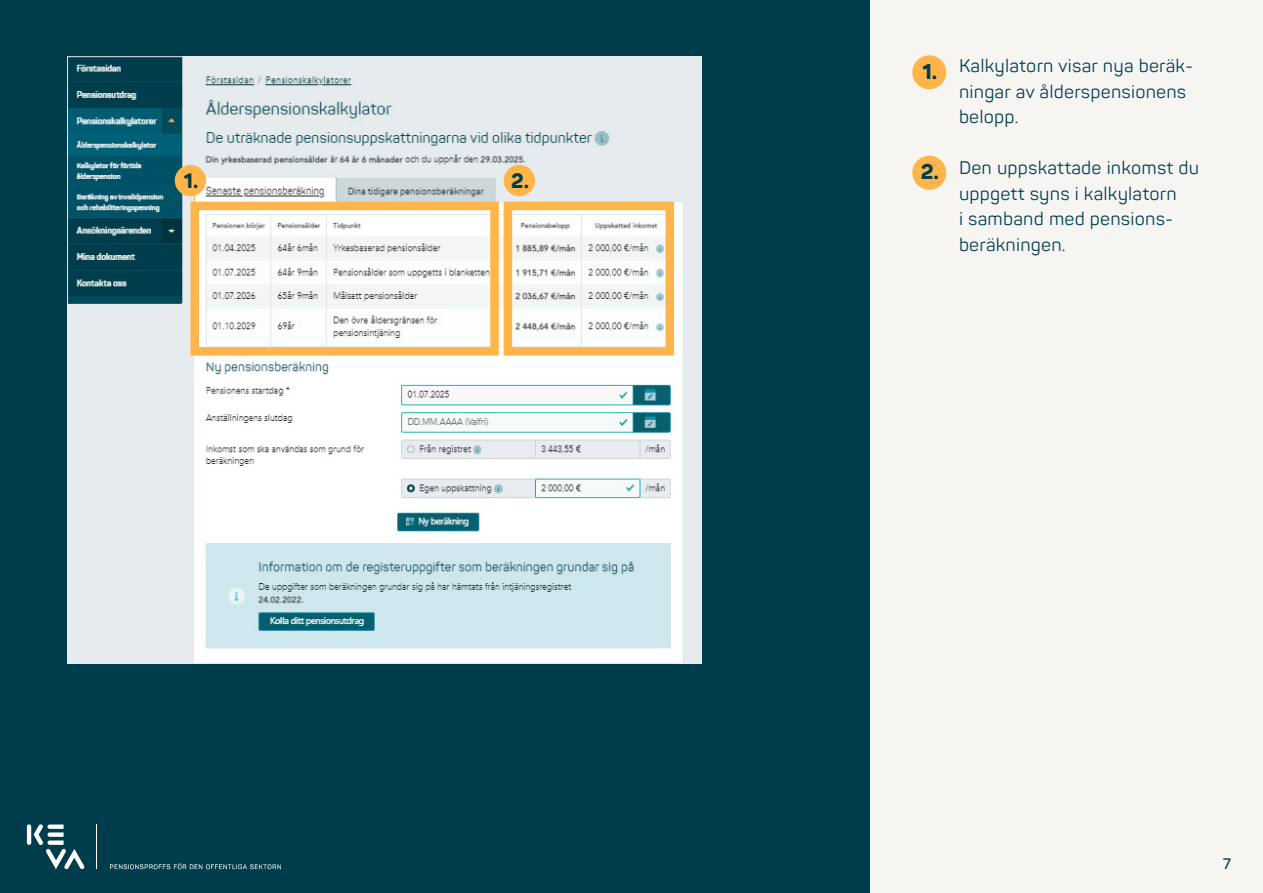
<style>
.page{position:relative;width:1263px;height:893px;background:#fff}
.page>*{position:absolute;margin:0;border:0;box-sizing:border-box;transform-origin:0 0}
.numero1{font:800 21px "Panton";color:#003d4c}
.numero2{font:800 20.55px "Panton";color:#003d4c}
.Leipis_sisennetty{font:18px/25.5px "Panton";letter-spacing:.01em;color:#003d4c}
.t1{font:600 15px "Panton";color:#003d4c}
</style>
<div class="page">
<div style="left:848px;top:0;width:415px;height:893px;background:#f6f5f2"></div>
<div style="left:0;top:0;width:869px;height:893px;background:#003d4c"></div>
<img style="left:69px;top:58px;width:631px;height:604px">
<div style="left:912px;top:55px;width:34px;height:34px;background:#ffb549;border-radius:50%"></div>
<div style="left:912px;top:156px;width:34px;height:34px;background:#ffb549;border-radius:50%"></div>
<div style="left:191px;top:202px;width:308px;height:154px;border:9px solid #ffb549"></div>
<div style="left:504px;top:202px;width:170px;height:154px;border:9px solid #ffb549"></div>
<div style="left:175px;top:165px;width:31px;height:31px;background:#ffb549;border-radius:50%"></div>
<div style="left:504px;top:165px;width:31px;height:31px;background:#ffb549;border-radius:50%"></div>
<svg style="left:27px;top:824px;width:58px;height:45px"></svg>
<svg style="left:110px;top:863px;width:171px;height:6px"></svg>
<hr style="left:97px;top:824px;width:1px;height:45px;background:#fff">
<p class="numero2" style="left:184px;top:167px;width:16px">1.</p>
<p class="numero2" style="left:511px;top:167px;width:19px">2.</p>
<p class="numero1" style="left:922px;top:58px;width:16px">1.</p>
<p class="numero1" style="left:921px;top:159px;width:20px">2.</p>
<p class="Leipis_sisennetty" style="left:959px;top:53px;width:235px">Kalkylatorn visar nya beräk&shy;ningar av ålderspensionens belopp.</p>
<p class="Leipis_sisennetty" style="left:959px;top:155px;width:242px">Den uppskattade inkomst du uppgett syns i kalkylatorn<br>i samband med pensions&shy;beräkningen.</p>
<p class="t1" style="left:1223px;top:854px;width:10px">7</p>
</div>
